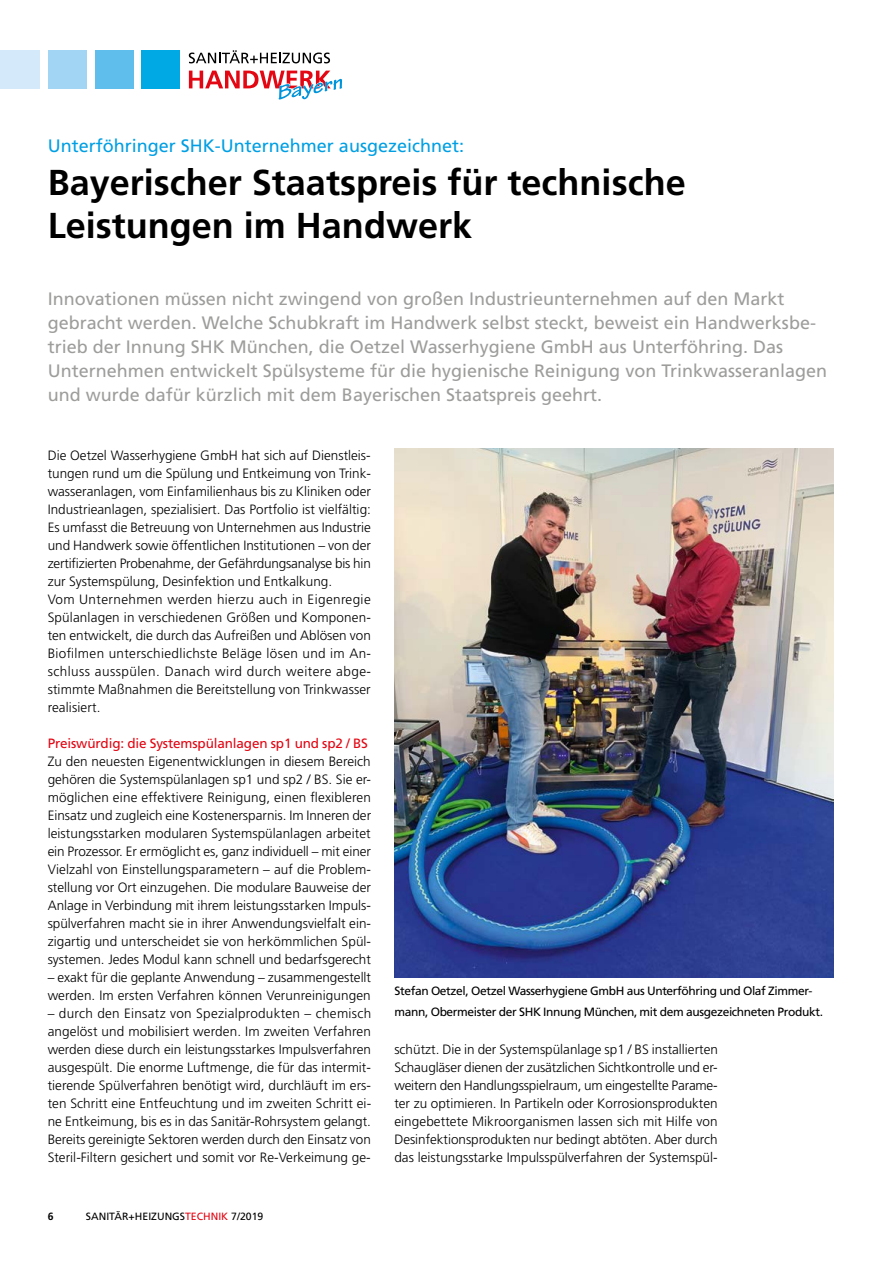
<style>
.page{position:relative;width:881px;height:1263px;background:#fff}
.page>*{position:absolute;margin:0;border:0;box-sizing:border-box;transform-origin:0 0}
.t1{font:700 36px/43.2px "Frutiger LT Std";color:#000}
.t2{font:18px/24px "Frutiger LT Std";color:#9d9d9c}
.t3{font:18px "Frutiger LT Std";color:#009fe3}
.t4{font:300 13.5px/18px "Frutiger LT Std";color:#000;text-align:justify}
.t5{font:13.5px "Frutiger LT Std";letter-spacing:-.01em;color:#e30613}
.t6{font:12px/21px "Frutiger LT Std";letter-spacing:-.03em;color:#000}
.t7{font:10.5px "Frutiger LT Std";color:#000}
.t8{font:700 10.5px "Frutiger LT Std";color:#000}
.s1{color:#e30613}
</style>
<div class="page">
<div style="left:0;top:50px;width:40px;height:39px;background:#d4eafa"></div>
<div style="left:48px;top:50px;width:38px;height:39px;background:#a2d4f4"></div>
<div style="left:95px;top:50px;width:38px;height:39px;background:#60beec"></div>
<div style="left:142px;top:50px;width:38px;height:39px;background:#00a8e4"></div>
<svg style="left:189px;top:50px;width:141px;height:13px"></svg>
<svg style="left:189px;top:70px;width:153px;height:30px"></svg>
<img style="left:394px;top:449px;width:439px;height:529px">
<h2 class="t3" style="left:48px;top:135px;width:418px">Unterföhringer SHK-Unternehmer ausgezeichnet:</h2>
<h1 class="t1" style="left:48px;top:161px;width:639px">Bayerischer Staatspreis für technische<br>Leistungen im Handwerk</h1>
<p class="t2" style="left:48px;top:287px;width:780px">Innovationen müssen nicht zwingend von großen Industrieunternehmen auf den Markt gebracht werden. Welche Schubkraft im Handwerk selbst steckt, beweist ein Handwerksbe&shy;trieb der Innung SHK München, die Oetzel Wasserhygiene GmbH aus Unterföhring. Das Unternehmen entwickelt Spülsysteme für die hygienische Reinigung von Trinkwasseranlagen und wurde dafür kürzlich mit dem Bayerischen Staatspreis geehrt.</p>
<p class="t4" style="left:48px;top:446px;width:325px;text-align:left">Die Oetzel Wasserhygiene GmbH hat sich auf Dienstleis&shy;tungen rund um die Spülung und Entkeimung von Trink&shy;wasseranlagen, vom Einfamilienhaus bis zu Kliniken oder Industrieanlagen, spezialisiert. Das Portfolio ist vielfältig:<br>Es umfasst die Betreuung von Unternehmen aus Industrie und Handwerk sowie öffentlichen Institutionen – von der zertifizierten Probenahme, der Gefährdungsanalyse bis hin zur Systemspülung, Desinfektion und Entkalkung.<br>Vom Unternehmen werden hierzu auch in Eigenregie Spülanlagen in verschiedenen Größen und Komponen&shy;ten entwickelt, die durch das Aufreißen und Ablösen von Biofilmen unterschiedlichste Beläge lösen und im An&shy;schluss ausspülen. Danach wird durch weitere abge&shy;stimmte Maßnahmen die Bereitstellung von Trinkwasser realisiert.</p>
<p class="t5" style="left:48px;top:735px;width:321px">Preiswürdig: die Systemspülanlagen sp1 und sp2 / BS</p>
<p class="t4" style="left:48px;top:752px;width:325px">Zu den neuesten Eigenentwicklungen in diesem Bereich gehören die Systemspülanlagen sp1 und sp2 / BS. Sie er&shy;möglichen eine effektivere Reinigung, einen flexibleren Einsatz und zugleich eine Kostenersparnis. Im Inneren der leistungsstarken modularen Systemspülanlagen arbeitet ein Prozessor. Er ermöglicht es, ganz individuell – mit einer Vielzahl von Einstellungsparametern – auf die Problem&shy;stellung vor Ort einzugehen. Die modulare Bauweise der Anlage in Verbindung mit ihrem leistungsstarken Impuls&shy;spülverfahren macht sie in ihrer Anwendungsvielfalt ein&shy;zigartig und unterscheidet sie von herkömmlichen Spül&shy;systemen. Jedes Modul kann schnell und bedarfsgerecht</p>
<p class="t4" style="left:48px;top:968px;width:325px">– exakt für die geplante Anwendung – zusammengestellt werden. Im ersten Verfahren können Verunreinigungen</p>
<p class="t4" style="left:48px;top:1004px;width:325px">– durch den Einsatz von Spezialprodukten – chemisch angelöst und mobilisiert werden. Im zweiten Verfahren werden diese durch ein leistungsstarkes Impulsverfahren ausgespült. Die enorme Luftmenge, die für das intermit&shy;tierende Spülverfahren benötigt wird, durchläuft im ers&shy;ten Schritt eine Entfeuchtung und im zweiten Schritt ei&shy;ne Entkeimung, bis es in das Sanitär-Rohrsystem gelangt.<br>Bereits gereinigte Sektoren werden durch den Einsatz von Steril-Filtern gesichert und somit vor Re-Verkeimung ge-</p>
<p class="t8" style="left:48px;top:1210px;width:7px">6</p>
<p class="t7" style="left:86px;top:1210px;width:179px">SANITÄR+HEIZUNGS<span class="s1">TECHNIK</span> 7/2019</p>
<p class="t6" style="left:394px;top:981px;width:430px">Stefan Oetzel, Oetzel Wasserhygiene GmbH aus Unterföhring und Olaf Zimmer&shy;mann, Obermeister der SHK Innung München, mit dem ausgezeichneten Produkt.</p>
<p class="t4" style="left:394px;top:1040px;width:325px">schützt. Die in der Systemspülanlage sp1 / BS installierten Schaugläser dienen der zusätzlichen Sichtkontrolle und er&shy;weitern den Handlungsspielraum, um eingestellte Parame&shy;ter zu optimieren. In Partikeln oder Korrosionsprodukten eingebettete Mikroorganismen lassen sich mit Hilfe von Desinfektionsprodukten nur bedingt abtöten. Aber durch das leistungsstarke Impulsspülverfahren der Systemspül-</p>
</div>
